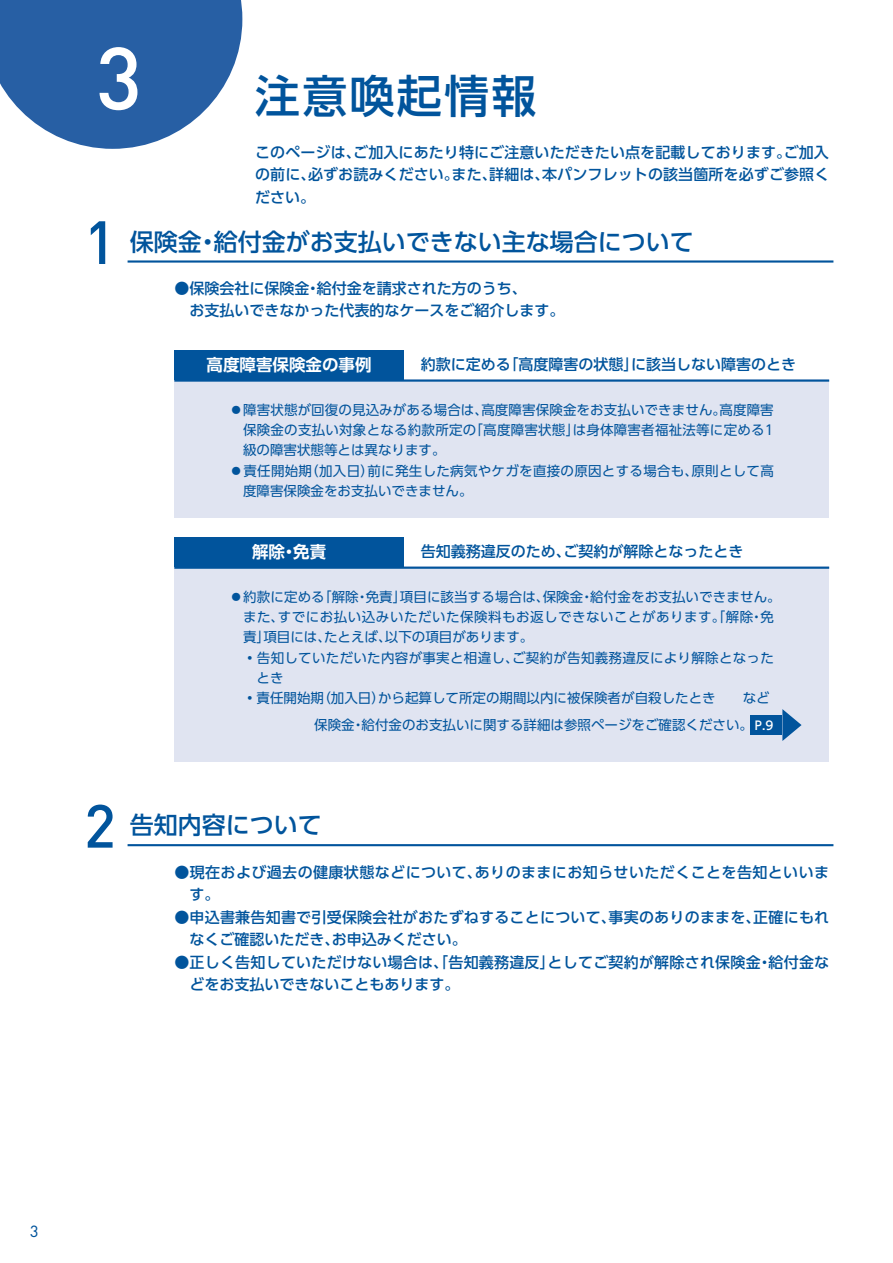
<style>
.page{position:relative;width:893px;height:1263px;background:#fff}
.page>*{position:absolute;margin:0;border:0;box-sizing:border-box;transform-origin:0 0}
.t1{font:500 87px "DIN Pro";color:#fff}
.t2{font:500 60px "DIN Pro";color:#01549c}
.t3{font:500 45px "UD Shin Go Pro";letter-spacing:.05em;color:#01549c}
.t4{font:500 24px "UD Shin Go Pro";color:#01549c}
.t5{font:700 16.5px "UD Shin Go Pro De";color:#fff}
.t6{font:500 15px/22.5px "UD Shin Go Pro";letter-spacing:.01em;color:#01549c}
.t7{font:500 15px/22.5px "UD Shin Go Pro";letter-spacing:.03em;color:#01549c}
.t8{font:15px "Futura Std";color:#01549c}
.t9{font:13.5px "UD Shin Go Pro";letter-spacing:.01em;color:#01549c}
.t10{font:13.5px "UD Shin Go Pro";letter-spacing:.04em;color:#01549c}
.s1{font-weight:500;font-size:12px;color:#fff}
</style>
<div class="page">
<svg style="left:0;top:0;width:242px;height:149px"></svg>
<hr style="left:128px;top:260px;width:705px;height:3px;background:#01549c">
<div style="left:174px;top:379px;width:655px;height:139px;background:#e0e4f1"></div>
<div style="left:174px;top:350px;width:230px;height:29px;background:#01549c"></div>
<hr style="left:174px;top:379px;width:655px;height:3px;background:#01549c">
<div style="left:174px;top:567px;width:655px;height:195px;background:#e0e4f1"></div>
<div style="left:174px;top:537px;width:230px;height:30px;background:#01549c"></div>
<hr style="left:174px;top:567px;width:655px;height:2px;background:#01549c">
<div style="left:750px;top:715px;width:32px;height:20px;background:#01549c"></div>
<svg style="left:782px;top:709px;width:19px;height:32px"></svg>
<hr style="left:128px;top:844px;width:705px;height:2px;background:#01549c">
<h1 class="t1" style="left:96px;top:8px;width:48px">3</h1>
<h3 class="t3" style="left:255px;top:59px;width:283px">注意喚起情報</h3>
<p class="t6" style="left:255px;top:140px;width:576px;text-align:justify">このページは、ご加入にあたり特にご注意いただきたい点を記載しております。ご加入の前に、必ずお読みください。また、詳細は、本パンフレットの該当箇所を必ずご参照ください。</p>
<h2 class="t2" style="left:84px;top:194px;width:33px">1</h2>
<h3 class="t4" style="left:130px;top:222px;width:565px">保険金・給付金がお支払いできない主な場合について</h3>
<p class="t6" style="left:189px;top:276px;width:376px;text-indent:-15px">●保険会社に保険金・給付金を請求された方のうち、<br>お支払いできなかった代表的なケースをご紹介します。</p>
<p class="t5" style="left:207px;top:351px;width:166px">高度障害保険金の事例</p>
<p class="t6" style="left:421px;top:353px;width:376px">約款に定める「高度障害の状態」に該当しない障害のとき</p>
<p class="t9" style="left:230px;top:399px;width:546px">◦障害状態が回復の見込みがある場合は、高度障害保険金をお支払いできません。高度障害</p>
<p class="t9" style="left:243px;top:419px;width:532px">保険金の支払い対象となる約款所定の「高度障害状態」は身体障害者福祉法等に定める1</p>
<p class="t9" style="left:243px;top:439px;width:204px">級の障害状態等とは異なります。</p>
<p class="t9" style="left:230px;top:459px;width:546px">◦責任開始期（加入日）前に発生した病気やケガを直接の原因とする場合も、原則として高</p>
<p class="t9" style="left:243px;top:480px;width:231px">度障害保険金をお支払いできません。</p>
<p class="t5" style="left:252px;top:538px;width:76px">解除・免責</p>
<p class="t6" style="left:421px;top:540px;width:324px">告知義務違反のため、ご契約が解除となったとき</p>
<p class="t9" style="left:230px;top:586px;width:553px">◦約款に定める「解除・免責」項目に該当する場合は、保険金・給付金をお支払いできません。</p>
<p class="t10" style="left:243px;top:606px;width:532px">また、すでにお払い込みいただいた保険料もお返しできないことがあります。「解除・免</p>
<p class="t9" style="left:243px;top:626px;width:292px">責」項目には、たとえば、以下の項目があります。</p>
<p class="t9" style="left:243px;top:647px;width:532px">◦告知していただいた内容が事実と相違し、ご契約が告知義務違反により解除となった</p>
<p class="t9" style="left:257px;top:667px;width:28px">とき</p>
<p class="t9" style="left:243px;top:687px;width:528px">◦責任開始期（加入日）から起算して所定の期間以内に被保険者が自殺したとき　　など</p>
<p class="t9" style="left:314px;top:714px;width:460px">保険金・給付金のお支払いに関する詳細は参照ページをご確認ください。<span class="s1">P.9</span></p>
<h2 class="t2" style="left:84px;top:777px;width:33px">2</h2>
<h3 class="t4" style="left:130px;top:806px;width:193px">告知内容について</h3>
<p class="t7" style="left:189px;top:860px;width:641px;text-indent:-15px">●現在および過去の健康状態などについて、ありのままにお知らせいただくことを告知といいます。</p>
<p class="t6" style="left:189px;top:905px;width:641px;text-indent:-15px">●申込書兼告知書で引受保険会社がおたずねすることについて、事実のありのままを、正確にもれなくご確認いただき、お申込みください。</p>
<p class="t6" style="left:189px;top:950px;width:641px;text-indent:-15px">●正しく告知していただけない場合は、「告知義務違反」としてご契約が解除され保険金・給付金などをお支払いできないこともあります。</p>
<p class="t8" style="left:30px;top:1222px;width:11px">3</p>
</div>
